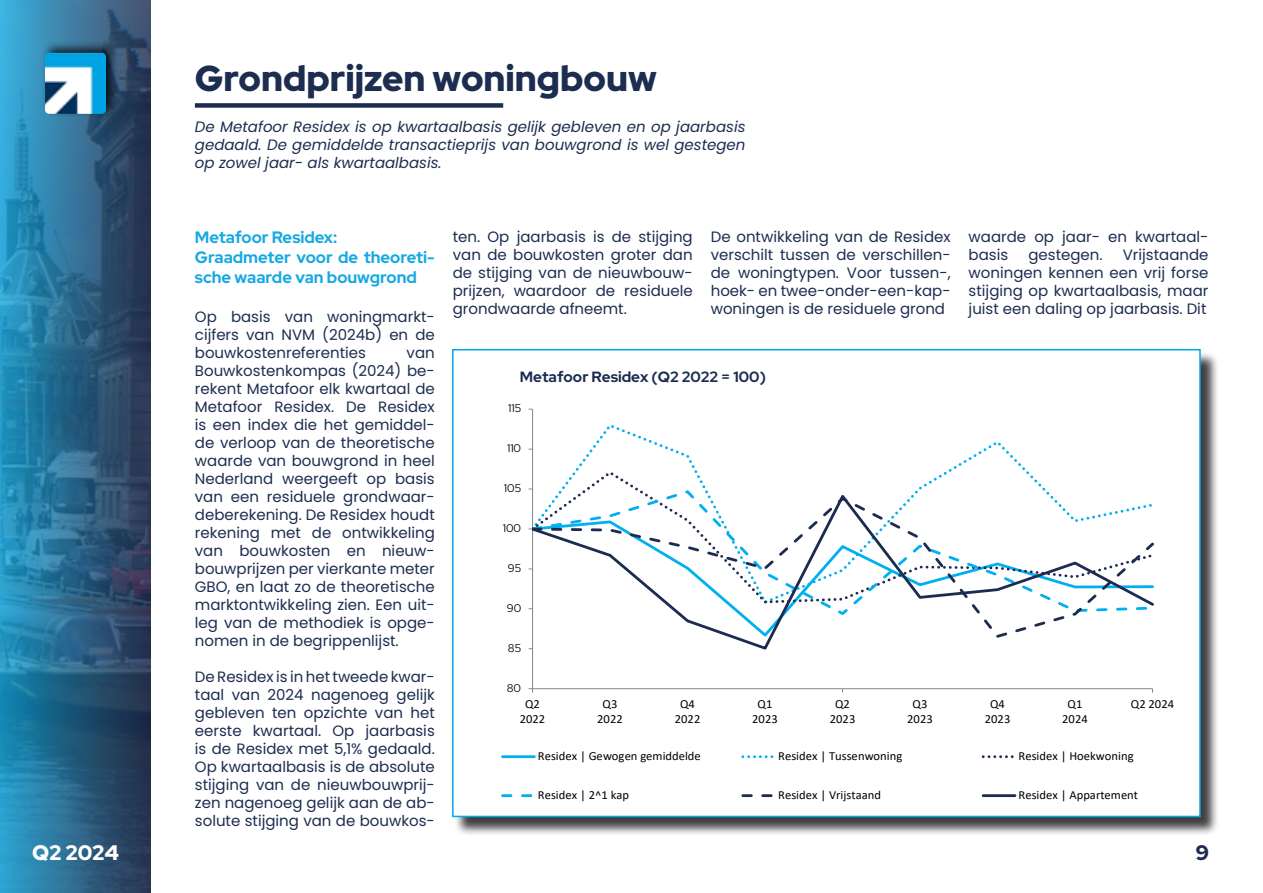
<style>
.page{position:relative;width:1263px;height:893px;background:#fff}
.page>*{position:absolute;margin:0;border:0;box-sizing:border-box;transform-origin:0 0}
.t1{font:900 36px "Red Hat Display";color:#1d2d50}
.t2{font:900 21px "Red Hat Display";color:#fff}
.t3{font:900 21px "Red Hat Display";color:#1d2d50}
.t4{font:700 16.5px/19.8px "Red Hat Display";color:#15a9e2}
.t5{font:15px/18px "Poppins";color:#1d2d50;text-align:justify}
.t6{font:italic 15px/18px "Poppins";color:#1d2d50;text-align:justify}
.t7{font:700 14.85px "Red Hat Display";color:#1c2c50}
.t8{font:12.3px/15.1px "Calibri";color:#000;text-align:center}
.t9{font:11.1px "Red Hat Display";color:#000}
</style>
<div class="page">
<svg style="left:0;top:0;width:151px;height:893px;background:#2b678b"></svg>
<div style="left:455px;top:352px;width:765px;height:484px;background:#000;opacity:.75"></div>
<div style="left:453px;top:350px;width:747px;height:466px;background:#fff"></div>
<hr style="left:532px;top:409px;width:1px;height:280px;background:#868686">
<hr style="left:533px;top:688px;width:619px;height:1px;background:#868686">
<svg style="left:533px;top:422px;width:492px;height:47px"></svg>
<svg style="left:532px;top:491px;width:621px;height:161px"></svg>
<hr style="left:502px;top:755px;width:32px;height:3px;background:#00b0f0">
<svg style="left:743px;top:755px;width:31px;height:3px"></svg>
<svg style="left:983px;top:755px;width:31px;height:3px"></svg>
<svg style="left:502px;top:794px;width:31px;height:3px"></svg>
<svg style="left:743px;top:794px;width:30px;height:3px"></svg>
<hr style="left:983px;top:794px;width:32px;height:3px;background:#1c2c50">
<div style="left:452px;top:349px;width:749px;height:468px;border:2px solid #01abe8"></div>
<div style="left:195px;top:103px;width:308px;height:5px;background:#1d2d50"></div>
<div style="left:41px;top:41px;width:77px;height:76px;background:#000;opacity:.75"></div>
<img style="left:45px;top:53px;width:61px;height:61px">
<h1 class="t1" style="left:195px;top:55px;width:463px">Grondprijzen woningbouw</h1>
<p class="t6" style="left:195px;top:118px;width:552px">De Metafoor Residex is op kwartaalbasis gelijk gebleven en op jaarbasis gedaald. De gemiddelde transactieprijs van bouwgrond is wel gestegen op zowel jaar- als kwartaalbasis.</p>
<p class="t4" style="left:195px;top:227px;width:241px">Metafoor Residex:<br>Graadmeter voor de theoreti&shy;sche waarde van bouwgrond</p>
<p class="t5" style="left:195px;top:308px;width:241px">Op basis van woningmarkt&shy;cijfers van NVM (2024b) en de bouwkostenreferenties</p>
<p class="t5" style="left:195px;top:344px;width:241px;text-indent:212px">van Bouwkostenkompas (2024) be&shy;rekent Metafoor elk kwartaal de Metafoor Residex. De Residex is een index die het gemiddel&shy;de verloop van de theoretische waarde van bouwgrond in heel Nederland weergeeft op basis van een residuele grondwaar&shy;deberekening. De Residex houdt rekening met de ontwikkeling van bouwkosten en nieuw&shy;bouwprijzen per vierkante meter GBO, en laat zo de theoretische marktontwikkeling zien. Een uit&shy;leg van de methodiek is opge&shy;nomen in de begrippenlijst.</p>
<p class="t5" style="left:195px;top:668px;width:241px">De Residex is in het tweede kwar&shy;taal van 2024 nagenoeg gelijk gebleven ten opzichte van het eerste kwartaal. Op jaarbasis is de Residex met 5,1% gedaald.<br>Op kwartaalbasis is de absolute stijging van de nieuwbouwprij&shy;zen nagenoeg gelijk aan de ab&shy;solute stijging van de bouwkos-</p>
<p class="t5" style="left:453px;top:228px;width:241px">ten. Op jaarbasis is de stijging van de bouwkosten groter dan de stijging van de nieuwbouw&shy;prijzen, waardoor de residuele grondwaarde afneemt.</p>
<p class="t5" style="left:711px;top:228px;width:241px">De ontwikkeling van de Residex verschilt tussen de verschillen&shy;de woningtypen. Voor tussen-, hoek- en twee-onder-een-kap&shy;woningen is de residuele grond</p>
<p class="t5" style="left:969px;top:228px;width:241px">waarde op jaar- en kwartaal&shy;basis</p>
<p class="t5" style="left:969px;top:246px;width:241px;text-indent:154px">Vrijstaande woningen kennen een vrij forse stijging op kwartaalbasis, maar juist een daling op jaarbasis. Dit</p>
<p class="t5" style="left:1028px;top:246px;width:76px">gestegen.</p>
<p class="t7" style="left:520px;top:367px;width:247px">Metafoor Residex (Q2 2022 = 100)</p>
<p class="t9" style="left:508px;top:401px;width:14px">115</p>
<p class="t9" style="left:507px;top:441px;width:16px">110</p>
<p class="t9" style="left:504px;top:481px;width:19px">105</p>
<p class="t9" style="left:503px;top:521px;width:20px">100</p>
<p class="t9" style="left:508px;top:561px;width:15px">95</p>
<p class="t9" style="left:507px;top:601px;width:16px">90</p>
<p class="t9" style="left:508px;top:641px;width:15px">85</p>
<p class="t9" style="left:507px;top:681px;width:16px">80</p>
<p class="t8" style="left:520px;top:696px;width:27px">Q2<br>2022</p>
<p class="t8" style="left:597px;top:696px;width:27px">Q3<br>2022</p>
<p class="t8" style="left:675px;top:696px;width:27px">Q4<br>2022</p>
<p class="t8" style="left:752px;top:696px;width:27px">Q1<br>2023</p>
<p class="t8" style="left:830px;top:696px;width:27px">Q2<br>2023</p>
<p class="t8" style="left:907px;top:696px;width:27px">Q3<br>2023</p>
<p class="t8" style="left:985px;top:696px;width:27px">Q4<br>2023</p>
<p class="t8" style="left:1062px;top:696px;width:27px">Q1<br>2024</p>
<p class="t8" style="left:1131px;top:696px;width:45px">Q2 2024</p>
<p class="t8" style="left:538px;top:748px;width:164px">Residex | Gewogen gemiddelde</p>
<p class="t8" style="left:778px;top:748px;width:126px">Residex | Tussenwoning</p>
<p class="t8" style="left:1018px;top:748px;width:117px">Residex | Hoekwoning</p>
<p class="t8" style="left:538px;top:787px;width:93px">Residex | 2^1 kap</p>
<p class="t8" style="left:778px;top:787px;width:104px">Residex | Vrijstaand</p>
<p class="t8" style="left:1018px;top:787px;width:121px">Residex | Appartement</p>
<h2 class="t2" style="left:32px;top:839px;width:88px">Q2 2024</h2>
<h2 class="t3" style="left:1195px;top:839px;width:15px">9</h2>
</div>
